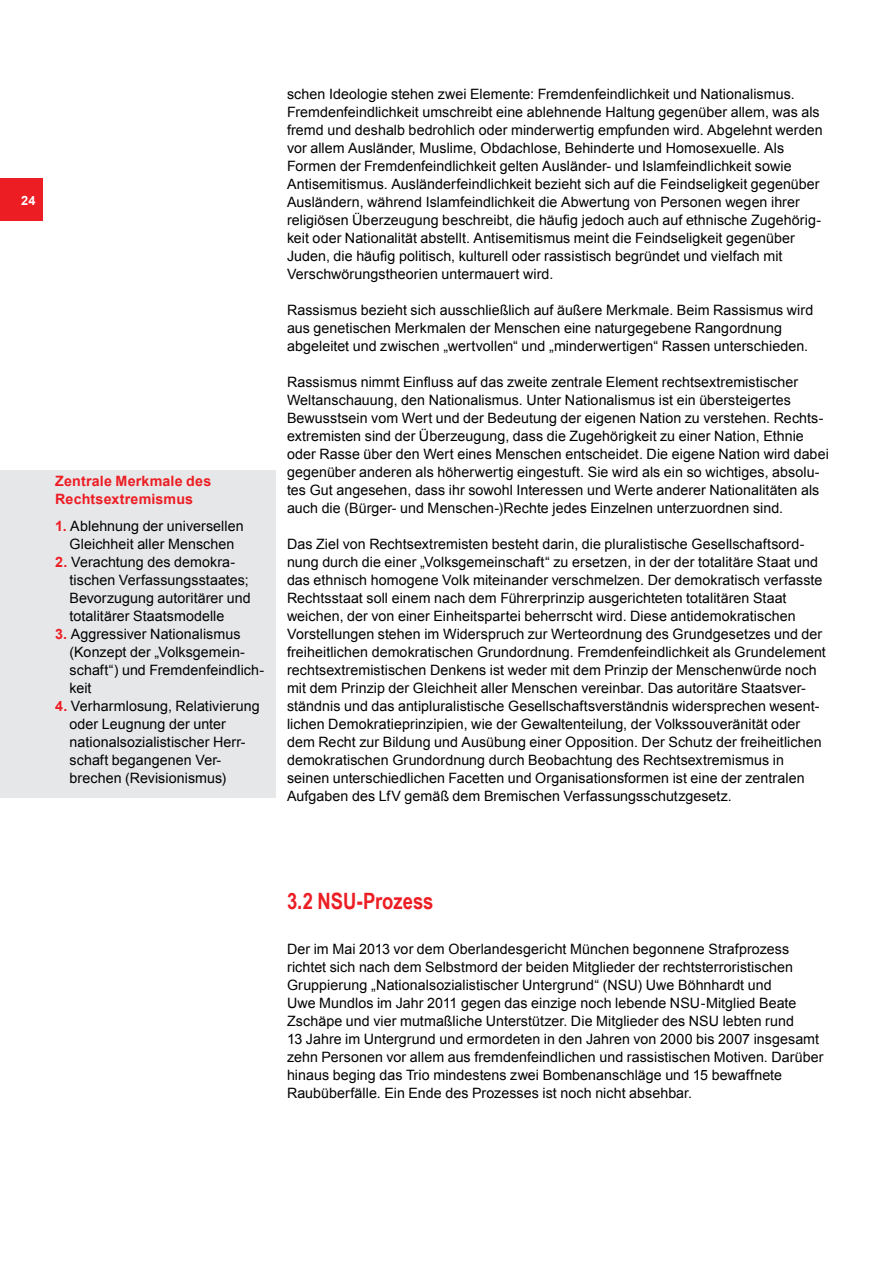
<style>
.page{position:relative;width:893px;height:1263px;background:#fff}
.page>*{position:absolute;margin:0;border:0;box-sizing:border-box;transform-origin:0 0}
.t1{font:700 22.5px "Arial Narrow";letter-spacing:-.005em;color:#ed1d24}
.t2{font:14.25px/18px "Arial";letter-spacing:.005em;color:#000}
.t3{font:700 14.25px/18px "Arial";letter-spacing:.01em;color:#ed1d24}
.t4{font:700 12.75px "Arial";color:#fff}
.s1{font-weight:700;color:#ed1d24}
</style>
<div class="page">
<div style="left:0;top:470px;width:275px;height:328px;background:#e6e7e8"></div>
<div style="left:0;top:179px;width:43px;height:42px;background:#ed1d24"></div>
<p class="t4" style="left:21px;top:192px;width:16px">24</p>
<p class="t3" style="left:55px;top:472px;width:158px">Zentrale Merkmale des<br>Rechtsextremismus</p>
<p class="t2" style="left:55px;top:517px;width:190px;text-align:center"><span class="s1">1.</span> Ablehnung der universellen<br>Gleichheit aller Menschen</p>
<p class="t2" style="left:70px;top:553px;width:183px;text-indent:-14px"><span class="s1">2.</span> Verachtung des demokra&shy;tischen Verfassungsstaates;<br>Bevorzugung autoritärer und totalitärer Staatsmodelle</p>
<p class="t2" style="left:70px;top:625px;width:196px;text-indent:-14px"><span class="s1">3.</span> Aggressiver Nationalismus (Konzept der „Volksgemein&shy;schaft“) und Fremdenfeindlich&shy;keit</p>
<p class="t2" style="left:70px;top:697px;width:192px;text-indent:-14px"><span class="s1">4.</span> Verharmlosung, Relativierung oder Leugnung der unter nationalsozialistischer Herr&shy;schaft begangenen Ver&shy;brechen (Revisionismus)</p>
<p class="t2" style="left:287px;top:85px;width:537px">schen Ideologie stehen zwei Elemente: Fremdenfeindlichkeit und Nationalismus.<br>Fremdenfeindlichkeit umschreibt eine ablehnende Haltung gegenüber allem, was als fremd und deshalb bedrohlich oder minderwertig empfunden wird. Abgelehnt werden vor allem Ausländer, Muslime, Obdachlose, Behinderte und Homosexuelle. Als Formen der Fremdenfeindlichkeit gelten Ausländer- und Islamfeindlichkeit sowie Antisemitismus. Ausländerfeindlichkeit bezieht sich auf die Feindseligkeit gegenüber Ausländern, während Islamfeindlichkeit die Abwertung von Personen wegen ihrer religiösen Überzeugung beschreibt, die häufig jedoch auch auf ethnische Zugehörig&shy;keit oder Nationalität abstellt. Antisemitismus meint die Feindseligkeit gegenüber Juden, die häufig politisch, kulturell oder rassistisch begründet und vielfach mit Verschwörungstheorien untermauert wird.</p>
<p class="t2" style="left:287px;top:301px;width:528px">Rassismus bezieht sich ausschließlich auf äußere Merkmale. Beim Rassismus wird aus genetischen Merkmalen der Menschen eine naturgegebene Rangordnung abgeleitet und zwischen „wertvollen“ und „minderwertigen“ Rassen unterschieden.</p>
<p class="t2" style="left:287px;top:373px;width:543px">Rassismus nimmt Einfluss auf das zweite zentrale Element rechtsextremistischer Weltanschauung, den Nationalismus. Unter Nationalismus ist ein übersteigertes Bewusstsein vom Wert und der Bedeutung der eigenen Nation zu verstehen. Rechts&shy;extremisten sind der Überzeugung, dass die Zugehörigkeit zu einer Nation, Ethnie oder Rasse über den Wert eines Menschen entscheidet. Die eigene Nation wird dabei gegenüber anderen als höherwertig eingestuft. Sie wird als ein so wichtiges, absolu&shy;tes Gut angesehen, dass ihr sowohl Interessen und Werte anderer Nationalitäten als auch die (Bürger- und Menschen-)Rechte jedes Einzelnen unterzuordnen sind.</p>
<p class="t2" style="left:287px;top:535px;width:540px">Das Ziel von Rechtsextremisten besteht darin, die pluralistische Gesellschaftsord&shy;nung durch die einer „Volksgemeinschaft“ zu ersetzen, in der der totalitäre Staat und das ethnisch homogene Volk miteinander verschmelzen. Der demokratisch verfasste Rechtsstaat soll einem nach dem Führerprinzip ausgerichteten totalitären Staat weichen, der von einer Einheitspartei beherrscht wird. Diese antidemokratischen Vorstellungen stehen im Widerspruch zur Werteordnung des Grundgesetzes und der freiheitlichen demokratischen Grundordnung. Fremdenfeindlichkeit als Grundelement rechtsextremistischen Denkens ist weder mit dem Prinzip der Menschenwürde noch mit dem Prinzip der Gleichheit aller Menschen vereinbar. Das autoritäre Staatsver&shy;ständnis und das antipluralistische Gesellschaftsverständnis widersprechen wesent&shy;lichen Demokratieprinzipien, wie der Gewaltenteilung, der Volkssouveränität oder dem Recht zur Bildung und Ausübung einer Opposition. Der Schutz der freiheitlichen demokratischen Grundordnung durch Beobachtung des Rechtsextremismus in seinen unterschiedlichen Facetten und Organisationsformen ist eine der zentralen Aufgaben des LfV gemäß dem Bremischen Verfassungsschutzgesetz.</p>
<h1 class="t1" style="left:287px;top:884px;width:148px">3.2 NSU-Prozess</h1>
<p class="t2" style="left:287px;top:940px;width:538px">Der im Mai 2013 vor dem Oberlandesgericht München begonnene Strafprozess richtet sich nach dem Selbstmord der beiden Mitglieder der rechtsterroristischen Gruppierung „Nationalsozialistischer Untergrund“ (NSU) Uwe Böhnhardt und<br>Uwe Mundlos im Jahr 2011 gegen das einzige noch lebende NSU-Mitglied Beate Zschäpe und vier mutmaßliche Unterstützer. Die Mitglieder des NSU lebten rund<br>13 Jahre im Untergrund und ermordeten in den Jahren von 2000 bis 2007 insgesamt zehn Personen vor allem aus fremdenfeindlichen und rassistischen Motiven. Darüber hinaus beging das Trio mindestens zwei Bombenanschläge und 15 bewaffnete Raubüberfälle. Ein Ende des Prozesses ist noch nicht absehbar.</p>
</div>
